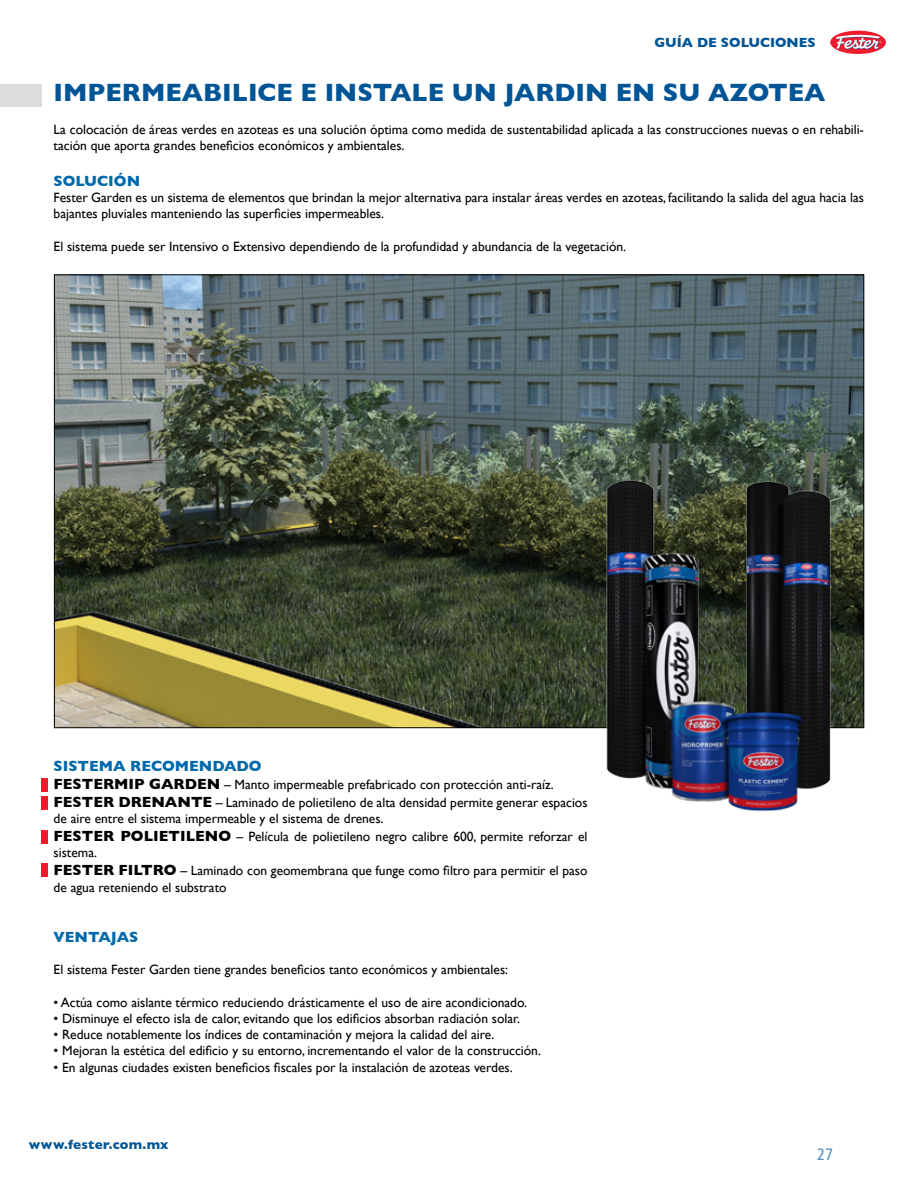
<style>
.page{position:relative;width:918px;height:1188px;background:#fff}
.page>*{position:absolute;margin:0;border:0;box-sizing:border-box;transform-origin:0 0}
.t1{font:700 25.5px "Gill Sans";color:#005596}
.t2{font:condensed 16.5px "Frutiger";color:#578fba}
.t3{font:700 15px "Gill Sans";color:#0069aa}
.t4{font:13.5px/18px "Gill Sans";color:#000}
.t5{font:700 13.5px "Gill Sans";color:#005596}
.s1{font-weight:700;font-size:15px}
</style>
<div class="page">
<svg style="left:829px;top:30px;width:58px;height:25px"></svg>
<div style="left:830px;top:31px;width:56px;height:23px;background:#ed1b2e;border-radius:50%"></div>
<svg style="left:836px;top:35px;width:45px;height:15px"></svg>
<img style="left:56px;top:277px;width:806px;height:449px">
<div style="left:42px;top:778px;width:6px;height:14px;background:#ed1b2e"></div>
<div style="left:42px;top:796px;width:6px;height:14px;background:#ed1b2e"></div>
<div style="left:42px;top:831px;width:6px;height:13px;background:#ed1b2e"></div>
<div style="left:42px;top:864px;width:6px;height:13px;background:#ed1b2e"></div>
<img style="left:588px;top:471px;width:276px;height:341px">
<div style="left:0;top:84px;width:42px;height:23px;background:#dcddde"></div>
<p class="t5" style="left:654px;top:31px;width:163px">GUÍA DE SOLUCIONES</p>
<h1 class="t1" style="left:54px;top:73px;width:773px">IMPERMEABILICE E INSTALE UN JARDIN EN SU AZOTEA</h1>
<p class="t4" style="left:54px;top:121px;width:812px;line-height:16.2px">La colocación de áreas verdes en azoteas es una solución óptima como medida de sustentabilidad aplicada a las construcciones nuevas o en rehabili&shy;tación que aporta grandes beneficios económicos y ambientales.</p>
<p class="t3" style="left:54px;top:169px;width:88px">SOLUCIÓN</p>
<p class="t4" style="left:54px;top:190px;width:812px;line-height:16.2px">Fester Garden es un sistema de elementos que brindan la mejor alternativa para instalar áreas verdes en azoteas, facilitando la salida del agua hacia las bajantes pluviales manteniendo las superficies impermeables.</p>
<p class="t4" style="left:54px;top:237px;width:574px">El sistema puede ser Intensivo o Extensivo dependiendo de la profundidad y abundancia de la vegetación.</p>
<p class="t3" style="left:54px;top:754px;width:210px">SISTEMA RECOMENDADO</p>
<p class="t4" style="left:54px;top:775px;width:536px"><span class="s1">FESTERMIP GARDEN</span> – Manto impermeable prefabricado con protección anti-raíz.<br><span class="s1">FESTER DRENANTE</span> – Laminado de polietileno de alta densidad permite generar espacios</p>
<p class="t4" style="left:54px;top:810px;width:535px">de aire entre el sistema impermeable y el sistema de drenes.<br><span class="s1">FESTER POLIETILENO</span> – Película de polietileno negro calibre 600, permite reforzar el</p>
<p class="t4" style="left:54px;top:844px;width:536px">sistema.<br><span class="s1">FESTER FILTRO</span> – Laminado con geomembrana que funge como filtro para permitir el paso</p>
<p class="t4" style="left:54px;top:878px;width:175px">de agua reteniendo el substrato</p>
<p class="t3" style="left:54px;top:925px;width:86px">VENTAJAS</p>
<p class="t4" style="left:54px;top:961px;width:456px">El sistema Fester Garden tiene grandes beneficios tanto económicos y ambientales:</p>
<p class="t4" style="left:54px;top:993px;width:475px">• Actúa como aislante térmico reduciendo drásticamente el uso de aire acondicionado.</p>
<p class="t4" style="left:54px;top:1009px;width:468px">• Disminuye el efecto isla de calor, evitando que los edificios absorban radiación solar.</p>
<p class="t4" style="left:54px;top:1026px;width:442px">• Reduce notablemente los índices de contaminación y mejora la calidad del aire.</p>
<p class="t4" style="left:54px;top:1042px;width:489px">• Mejoran la estética del edificio y su entorno, incrementando el valor de la construcción.</p>
<p class="t4" style="left:54px;top:1058px;width:461px">• En algunas ciudades existen beneficios fiscales por la instalación de azoteas verdes.</p>
<p class="t5" style="left:29px;top:1134px;width:141px">www.fester.com.mx</p>
<p class="t2" style="left:817px;top:1145px;width:17px">27</p>
</div>
